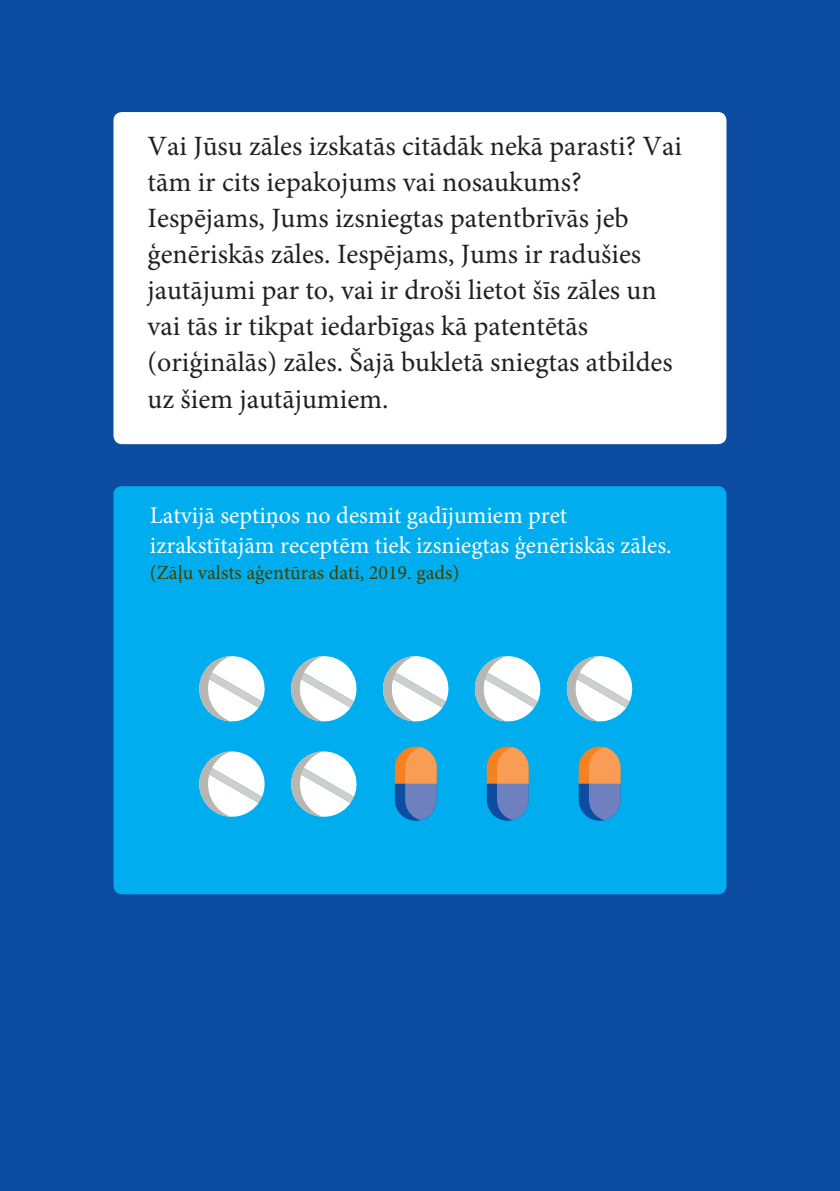
<style>
.page{position:relative;width:840px;height:1191px;background:#fff}
.page>*{position:absolute;margin:0;border:0;box-sizing:border-box;transform-origin:0 0}
._01___platte_tekst{font:28px/36px "Minion Pro";color:#231f20}
._02___tussenkop{font:24px/29.4px "Minion Pro";color:#fff}
._02___tussenkop-2{font:20px "Minion Pro";color:#404000}
</style>
<div class="page">
<div style="left:0;top:0;width:839px;height:1191px;background:#0d4da1"></div>
<div style="left:113px;top:486px;width:613px;height:408px;background:#00aeef;border-radius:9px"></div>
<svg style="left:394px;top:746px;width:42px;height:74px;background:#8f898c"></svg>
<svg style="left:486px;top:746px;width:42px;height:74px;background:#8f898c"></svg>
<svg style="left:578px;top:746px;width:42px;height:74px;background:#90898c"></svg>
<svg style="left:199px;top:656px;width:66px;height:66px"></svg>
<svg style="left:291px;top:656px;width:66px;height:66px"></svg>
<svg style="left:383px;top:656px;width:66px;height:66px"></svg>
<svg style="left:474px;top:656px;width:67px;height:66px"></svg>
<svg style="left:566px;top:656px;width:66px;height:66px"></svg>
<svg style="left:199px;top:751px;width:66px;height:66px"></svg>
<svg style="left:291px;top:751px;width:66px;height:66px"></svg>
<div style="left:113px;top:112px;width:613px;height:332px;background:#fff;border-radius:9px"></div>
<p class="_01___platte_tekst" style="left:147px;top:129px;width:535px">Vai Jūsu zāles izskatās citādāk nekā parasti? Vai tām ir cits iepakojums vai nosaukums?<br>Iespējams, Jums izsniegtas patentbrīvās jeb ģenēriskās zāles. Iespējams, Jums ir radušies jautājumi par to, vai ir droši lietot šīs zāles un vai tās ir tikpat iedarbīgas kā patentētās (oriģinālās) zāles. Šajā bukletā sniegtas atbildes uz šiem jautājumiem.</p>
<p class="_02___tussenkop" style="left:150px;top:501px;width:523px">Latvijā septiņos no desmit gadījumiem pret izrakstītajām receptēm tiek izsniegtas ģenēriskās zāles.</p>
<p class="_02___tussenkop-2" style="left:150px;top:559px;width:311px">(Zāļu valsts aģentūras dati, 2019. gads)</p>
</div>
